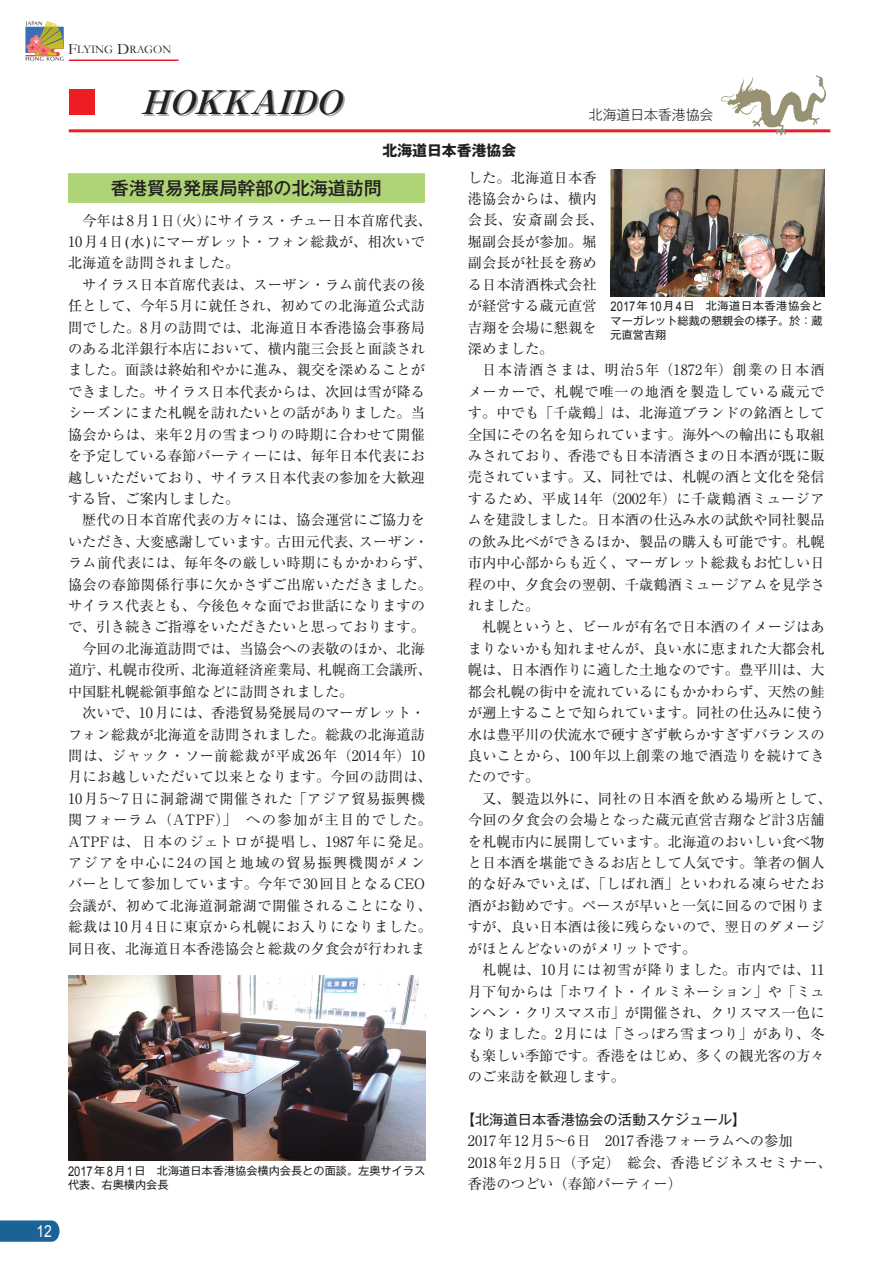
<style>
.page{position:relative;width:893px;height:1263px;background:#fff}
.page>*{position:absolute;margin:0;border:0;box-sizing:border-box;transform-origin:0 0}
.t1{font:italic 700 32.4px "Ryumin Pro";color:#231f20;scale:1.04 1}
.t2{font:500 18px "Gothic MB101 Pro";color:#231f20}
.t3{font:16.65px "Arial";color:#fff;scale:.83 1}
.t4{font:700 14.85px "Gothic MB101 Pro";color:#231f20}
.t5{font:14.25px/21.5px "Ryumin Pro";color:#231f20}
.t6{font:14.25px "Gothic MB101 Pro";color:#231f20}
.t7{font:300 13.8px "Gothic MB101 Pro";color:#231f20}
.t8{font:11.7px "Garamond";color:#231f20}
.t9{font:11.1px/14.4px "Gothic MB101 Pro";color:#231f20}
.s1{font-size:15.9px}
.s2{font-family:"Arial";font-size:13.35px}
</style>
<div class="page">
<hr style="left:69px;top:59px;width:110px;height:2px;background:#ee1d23">
<svg style="left:26px;top:21px;width:38px;height:40px;background:#b8a488"></svg>
<svg style="left:0;top:1220px;width:60px;height:22px"></svg>
<div style="left:68px;top:173px;width:357px;height:30px;background:#aed475"></div>
<div style="left:144px;top:91px;width:201px;height:25px;background:#231f20;opacity:.4"></div>
<hr style="left:69px;top:129px;width:761px;height:3px;background:#ee1d23">
<svg style="left:721px;top:75px;width:106px;height:62px"></svg>
<div style="left:69px;top:89px;width:25px;height:26px;background:#ee1d23"></div>
<img style="left:68px;top:976px;width:357px;height:185px">
<img style="left:611px;top:170px;width:214px;height:126px">
<p class="t3" style="left:37px;top:1220px;width:20px">12</p>
<p class="t8" style="left:68px;top:42px;width:105px"><span class="s1">F</span>LYING <span class="s1">D</span>RAGON</p>
<h1 class="t1" style="left:141px;top:76px;width:207px">HOKKAIDO</h1>
<p class="t4" style="left:382px;top:138px;width:135px">北海道日本香港協会</p>
<p class="t7" style="left:589px;top:103px;width:126px">北海道日本香港協会</p>
<p class="t2" style="left:111px;top:173px;width:273px">香港貿易発展局幹部の北海道訪問</p>
<p class="t5" style="left:68px;top:208px;width:366px">　今年は8月1日（火）にサイラス・チュー日本首席代表、<br>10月4日(水)にマーガレット・フォン総裁が、相次いで北海道を訪問されました。<br>　サイラス日本首席代表は、スーザン・ラム前代表の後任として、今年5月に就任され、初めての北海道公式訪問でした。8月の訪問では、北海道日本香港協会事務局のある北洋銀行本店において、横内龍三会長と面談されました。面談は終始和やかに進み、親交を深めることができました。サイラス日本代表からは、次回は雪が降るシーズンにまた札幌を訪れたいとの話がありました。当協会からは、来年2月の雪まつりの時期に合わせて開催を予定している春節パーティーには、毎年日本代表にお越しいただいており、サイラス日本代表の参加を大歓迎する旨、ご案内しました。<br>　歴代の日本首席代表の方々には、協会運営にご協力をいただき、大変感謝しています。古田元代表、スーザン・ラム前代表には、毎年冬の厳しい時期にもかかわらず、協会の春節関係行事に欠かさずご出席いただきました。サイラス代表とも、今後色々な面でお世話になりますので、引き続きご指導をいただきたいと思っております。　今回の北海道訪問では、当協会への表敬のほか、北海道庁、札幌市役所、北海道経済産業局、札幌商工会議所、中国駐札幌総領事館などに訪問されました。<br>　次いで、10月には、香港貿易発展局のマーガレット・フォン総裁が北海道を訪問されました。総裁の北海道訪問は、ジャック・ソー前総裁が平成26年（2014年）10月にお越しいただいて以来となります。今回の訪問は、<br>10月5～7日に洞爺湖で開催された「アジア貿易振興機関フォーラム（ATPF）」 への参加が主目的でした。<br>ATPFは、日本のジェトロが提唱し、1987年に発足。アジアを中心に24の国と地域の貿易振興機関がメンバーとして参加しています。今年で30回目となるCEO会議が、初めて北海道洞爺湖で開催されることになり、総裁は10月4日に東京から札幌にお入りになりました。同日夜、北海道日本香港協会と総裁の夕食会が行われま</p>
<p class="t9" style="left:68px;top:1162px;width:359px"><span class="s2">2017</span>年<span class="s2">8</span>月<span class="s2">1</span>日　北海道日本香港協会横内会長との面談。左奥サイラス代表、右奥横内会長</p>
<p class="t5" style="left:468px;top:166px;width:366px">した。北海道日本香<br>港協会からは、横内<br>会長、安斎副会長、<br>堀副会長が参加。堀<br>副会長が社長を務め<br>る日本清酒株式会社<br>が経営する蔵元直営<br>吉翔を会場に懇親を<br>深めました。<br>　日本清酒さまは、明治5年（1872年）創業の日本酒メーカーで、札幌で唯一の地酒を製造している蔵元です。中でも「千歳鶴」は、北海道ブランドの銘酒として全国にその名を知られています。海外への輸出にも取組みされており、香港でも日本清酒さまの日本酒が既に販売されています。又、同社では、札幌の酒と文化を発信するため、平成14年（2002年）に千歳鶴酒ミュージアムを建設しました。日本酒の仕込み水の試飲や同社製品の飲み比べができるほか、製品の購入も可能です。札幌市内中心部からも近く、マーガレット総裁もお忙しい日程の中、夕食会の翌朝、千歳鶴酒ミュージアムを見学されました。<br>　札幌というと、ビールが有名で日本酒のイメージはあまりないかも知れませんが、良い水に恵まれた大都会札幌は、日本酒作りに適した土地なのです。豊平川は、大都会札幌の街中を流れているにもかかわらず、天然の鮭が遡上することで知られています。同社の仕込みに使う水は豊平川の伏流水で硬すぎず軟らかすぎずバランスの良いことから、100年以上創業の地で酒造りを続けてきたのです。<br>　又、製造以外に、同社の日本酒を飲める場所として、今回の夕食会の会場となった蔵元直営吉翔など計3店舗を札幌市内に展開しています。北海道のおいしい食べ物と日本酒を堪能できるお店として人気です。筆者の個人的な好みでいえば、「しばれ酒」といわれる凍らせたお酒がお勧めです。ペースが早いと一気に回るので困りますが、良い日本酒は後に残らないので、翌日のダメージがほとんどないのがメリットです。<br>　札幌は、10月には初雪が降りました。市内では、11月下旬からは「ホワイト・イルミネーション」や「ミュンヘン・クリスマス市」が開催され、クリスマス一色になりました。2月には「さっぽろ雪まつり」があり、冬も楽しい季節です。香港をはじめ、多くの観光客の方々のご来訪を歓迎します。</p>
<p class="t6" style="left:461px;top:1108px;width:287px">【北海道日本香港協会の活動スケジュール】</p>
<p class="t5" style="left:468px;top:1129px;width:366px">2017年12月5～6日　2017香港フォーラムへの参加<br>2018年2月5日（予定）　総会、香港ビジネスセミナー、香港のつどい（春節パーティー）</p>
<p class="t9" style="left:611px;top:297px;width:214px;text-align:justify"><span class="s2">2017</span>年<span class="s2">10</span>月<span class="s2">4</span>日　北海道日本香港協会とマーガレット総裁の懇親会の様子。於：蔵元直営吉翔</p>
</div>
